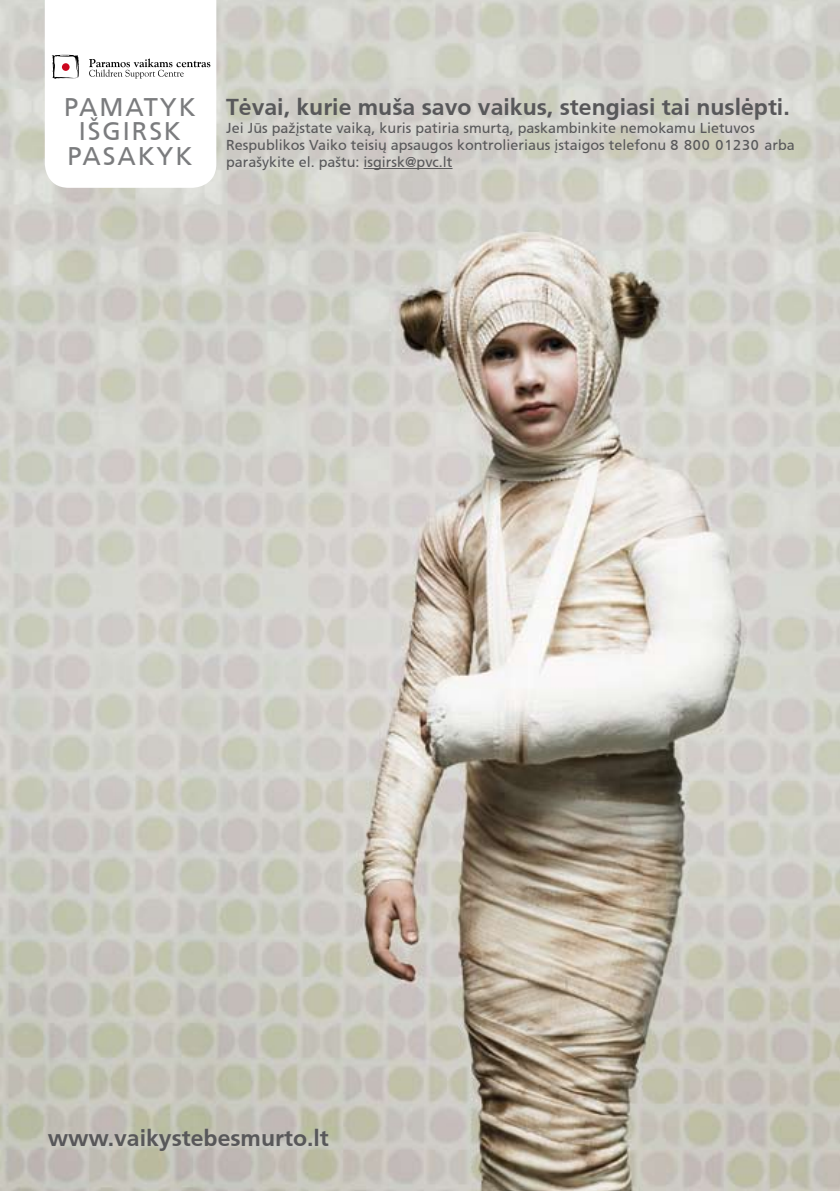
<style>
.page{position:relative;width:840px;height:1191px;background:#fff}
.page>*{position:absolute;margin:0;border:0;box-sizing:border-box;transform-origin:0 0}
.t1{font:25.4px/24.2px "Frutiger LT";letter-spacing:.075em;color:#7b7c7e;text-align:center}
.t2{font:700 23px "Frutiger LT";color:#58585a}
.t3{font:14.4px/17.2px "Frutiger LT";color:#58585a}
</style>
<div class="page">
<img style="left:0;top:0;width:839px;height:1191px">
<hr style="left:363px;top:168px;width:89px;height:1px;background:#58585a">
<svg style="left:45px;top:0;width:171px;height:188px"></svg>
<div style="left:62px;top:63px;width:8px;height:8px;background:#cc071e;border-radius:50%"></div>
<h1 class="t1" style="left:64px;top:95px;width:133px">PAMATYK<br>IŠGIRSK<br>PASAKYK</h1>
<h2 class="t2" style="left:226px;top:92px;width:564px">Tėvai, kurie muša savo vaikus, stengiasi tai nuslėpti.</h2>
<p class="t3" style="left:226px;top:119px;width:570px">Jei Jūs pažįstate vaiką, kuris patiria smurtą, paskambinkite nemokamu Lietuvos<br>Respublikos Vaiko teisių apsaugos kontrolieriaus įstaigos telefonu 8 800 01230 arba parašykite el. paštu: isgirsk@pvc.lt</p>
<h2 class="t2" style="left:48px;top:1122px;width:282px">www.vaikystebesmurto.lt</h2>
</div>
